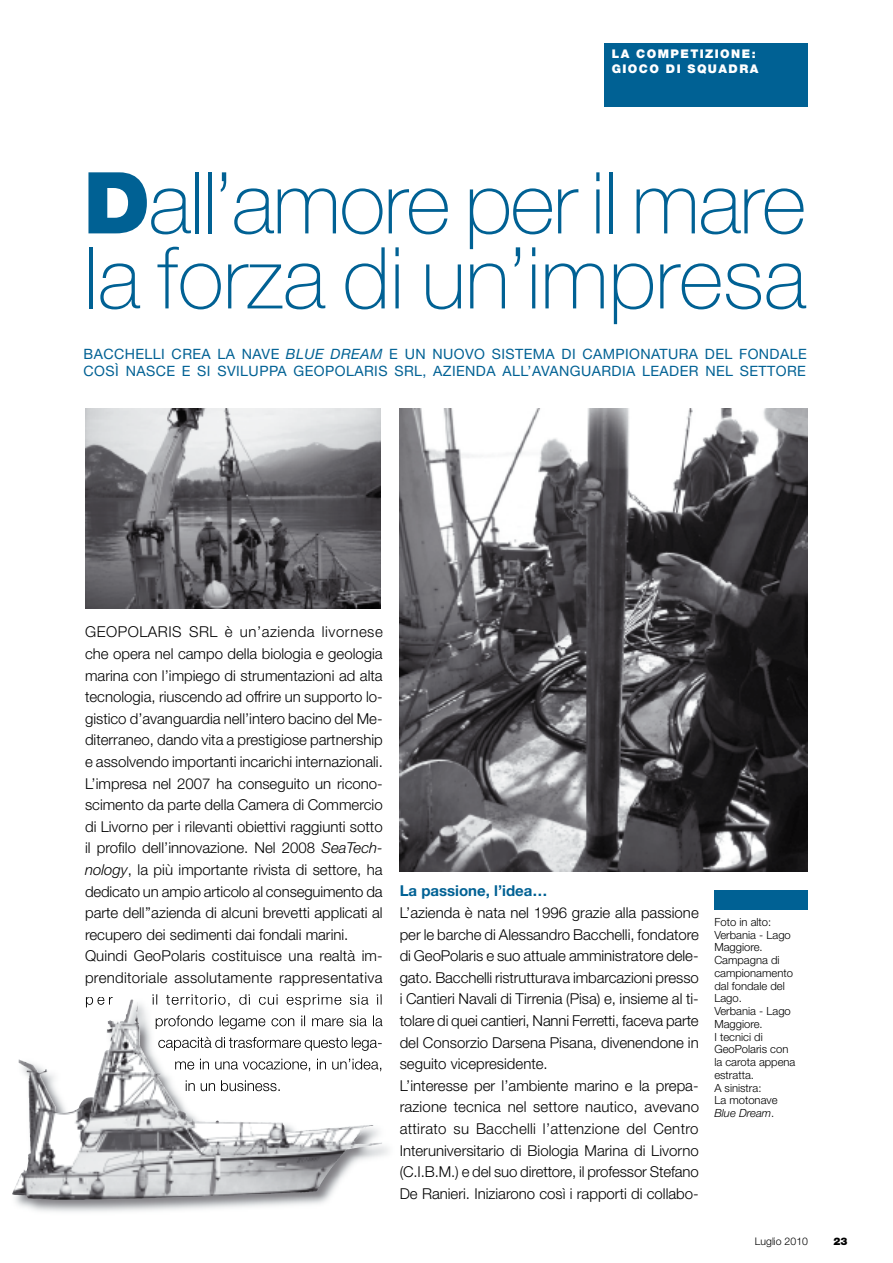
<style>
.page{position:relative;width:893px;height:1263px;background:#fff}
.page>*{position:absolute;margin:0;border:0;box-sizing:border-box;transform-origin:0 0}
.t1{font:100 85.5px/75px "Helvetica Neue";letter-spacing:-.005em;color:#006194}
.t2{font:300 15px/21.6px "Helvetica Neue";color:#000}
.t3{font:700 15px "Helvetica Neue";color:#006194}
.t4{font:14.25px/17.1px "Helvetica Neue";letter-spacing:.03em;color:#006194}
.t5{font:900 12px/15px "Helvetica Neue";letter-spacing:.12em;color:#fff}
.t6{font:300 11.25px/12.8px "Helvetica Neue";color:#000}
.t7{font:300 10.5px "Helvetica Neue";color:#000}
.t8{font:900 10.5px "Helvetica Neue";color:#000}
.s1{font-weight:900}
.s2{font-style:italic}
</style>
<div class="page">
<img style="left:400px;top:408px;width:408px;height:464px">
<div style="left:714px;top:890px;width:94px;height:19px;background:#006194"></div>
<img style="left:85px;top:408px;width:296px;height:200px">
<img style="left:12px;top:997px;width:376px;height:215px">
<img style="left:86px;top:997px;width:27px;height:10px">
<img style="left:153px;top:997px;width:230px;height:10px">
<img style="left:156px;top:1015px;width:227px;height:14px">
<img style="left:158px;top:1037px;width:224px;height:14px">
<img style="left:175px;top:1059px;width:208px;height:12px">
<img style="left:186px;top:1080px;width:95px;height:11px">
<img style="left:128px;top:1000px;width:27px;height:73px">
<div style="left:604px;top:43px;width:203px;height:63px;background:#006194"></div>
<p class="t5" style="left:612px;top:46px;width:148px">LA COMPETIZIONE:<br>GIOCO DI SQUADRA</p>
<h1 class="t1" style="left:84px;top:166px;width:724px"><span class="s1">D</span>all’amore per il mare la forza di un’impresa</h1>
<p class="t4" style="left:84px;top:345px;width:725px">BACCHELLI CREA LA NAVE <span class="s2">BLUE DREAM</span> E UN NUOVO SISTEMA DI CAMPIONATURA DEL FONDALE<br>COSÌ NASCE E SI SVILUPPA GEOPOLARIS SRL, AZIENDA ALL’AVANGUARDIA LEADER NEL SETTORE</p>
<p class="t2" style="left:85px;top:621px;width:299px">GeoPoLArIS SrL è un’azienda livornese che opera nel campo della biologia e geologia marina con l’impiego di strumentazioni ad alta tecnologia, riuscendo ad offrire un supporto lo&shy;gistico d’avanguardia nell’intero bacino del Me&shy;diterraneo, dando vita a prestigiose partnership e assolvendo importanti incarichi internazionali.<br>L’impresa nel 2007 ha conseguito un ricono&shy;scimento da parte della Camera di Commercio di Livorno per i rilevanti obiettivi raggiunti sotto il profilo dell’innovazione. Nel 2008 <span class="s2">SeaTech&shy;nology</span>, la più importante rivista di settore, ha dedicato un ampio articolo al conseguimento da parte dell’’azienda di alcuni brevetti applicati al recupero dei sedimenti dai fondali marini.<br>Quindi GeoPolaris costituisce una realtà im&shy;prenditoriale assolutamente rappresentativa</p>
<p class="t3" style="left:400px;top:882px;width:149px">La passione, l’idea…</p>
<p class="t2" style="left:400px;top:901px;width:301px">L’azienda è nata nel 1996 grazie alla passione per le barche di Alessandro Bacchelli, fondatore di GeoPolaris e suo attuale amministratore dele&shy;gato. Bacchelli ristrutturava imbarcazioni presso i Cantieri Navali di tirrenia (Pisa) e, insieme al ti&shy;tolare di quei cantieri, Nanni Ferretti, faceva parte del Consorzio Darsena Pisana, divenendone in seguito vicepresidente.<br>L’interesse per l’ambiente marino e la prepa&shy;razione tecnica nel settore nautico, avevano attirato su Bacchelli l’attenzione del Centro Interuniversitario di Biologia Marina di Livorno (C.I.B.M.) e del suo direttore, il professor Stefano De ranieri. Iniziarono così i rapporti di collabo-</p>
<p class="t6" style="left:714px;top:915px;width:83px">Foto in alto:<br>Verbania - Lago<br>Maggiore.<br>Campagna di campionamento dal fondale del<br>Lago.<br>Verbania - Lago<br>Maggiore.<br>I tecnici di<br>GeoPolaris con la carota appena estratta.<br>A sinistra:<br>La motonave<br><span class="s2">Blue Dream</span>.</p>
<p class="t7" style="left:755px;top:1235px;width:55px">Luglio 2010</p>
<p class="t8" style="left:833px;top:1235px;width:16px">23</p>
</div>
